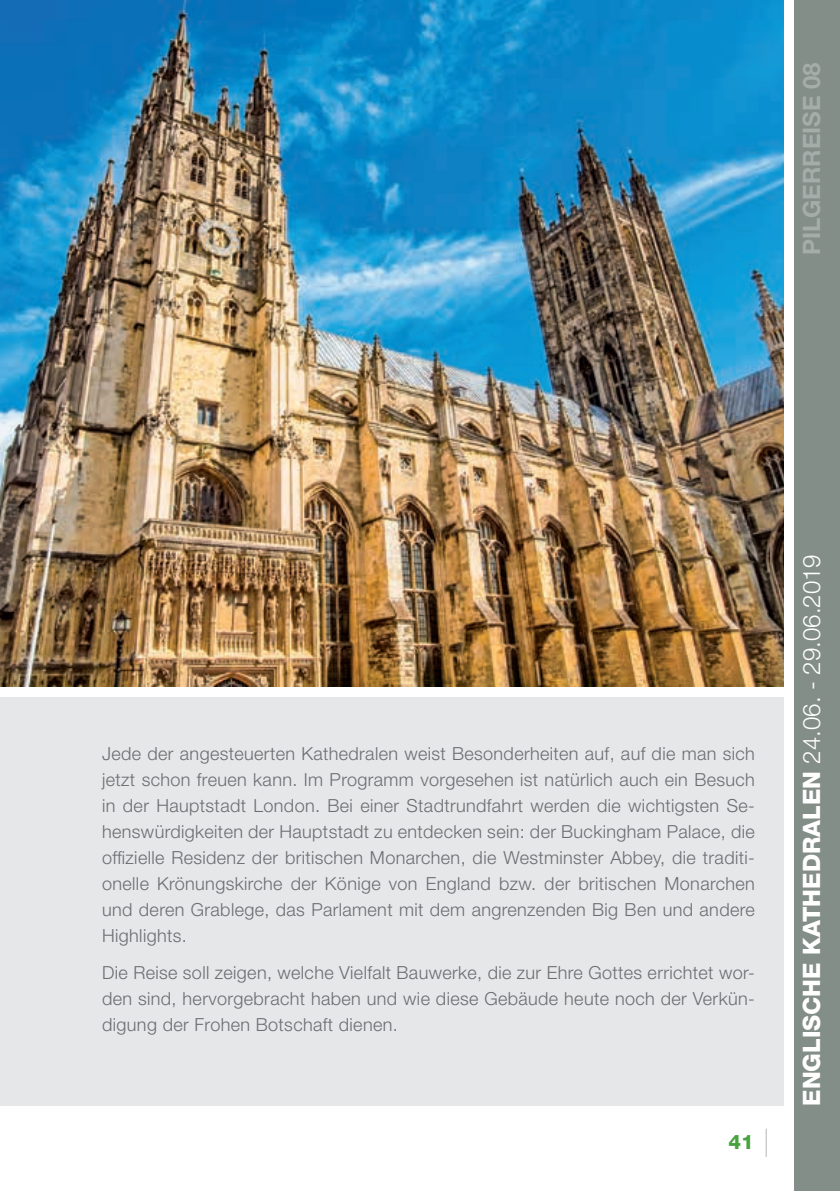
<style>
.page{position:relative;width:840px;height:1191px;background:#fff}
.page>*{position:absolute;margin:0;border:0;box-sizing:border-box;transform-origin:0 0}
.t1{font:800 24px "Helvetica Neue LT Std";color:#fff}
.t2{font:700 24px "Helvetica Neue LT Std";color:#a4adaa}
.t3{font:800 20px "Helvetica Neue LT Std";color:#49a240}
.t4{font:300 18px/26px "Helvetica Neue LT Std";letter-spacing:.02em;color:#6c6d70;text-align:justify}
.s1{font-weight:300}
</style>
<div class="page">
<img style="left:0;top:0;width:782px;height:686px">
<div style="left:0;top:697px;width:782px;height:409px;background:#e6e7e9"></div>
<div style="left:794px;top:0;width:45px;height:1191px;background:#848e89"></div>
<svg style="left:765px;top:1129px;width:1px;height:28px"></svg>
<h1 class="t2" style="left:796px;top:255px;width:194px;rotate:-90deg">PILGERREISE 08</h1>
<p class="t4" style="left:102px;top:740px;width:654px">Jede der angesteuerten Kathedralen weist Besonderheiten auf, auf die man sich jetzt schon freuen kann. Im Programm vorgesehen ist natürlich auch ein Besuch in der Hauptstadt London. Bei einer Stadtrundfahrt werden die wichtigsten Se&shy;henswürdigkeiten der Hauptstadt zu entdecken sein: der Buckingham Palace, die offizielle Residenz der britischen Monarchen, die Westminster Abbey, die traditi&shy;onelle Krönungskirche der Könige von England bzw. der britischen Monarchen und deren Grablege, das Parlament mit dem angrenzenden Big Ben und andere Highlights.</p>
<p class="t4" style="left:102px;top:959px;width:653px">Die Reise soll zeigen, welche Vielfalt Bauwerke, die zur Ehre Gottes errichtet wor&shy;den sind, hervorgebracht haben und wie diese Gebäude heute noch der Verkün&shy;digung der Frohen Botschaft dienen.</p>
<p class="t3" style="left:728px;top:1129px;width:27px">41</p>
<h1 class="t1" style="left:797px;top:1106px;width:553px;rotate:-90deg">ENGLISCHE KATHEDRALEN <span class="s1">24.06. - 29.06.2019</span></h1>
</div>
